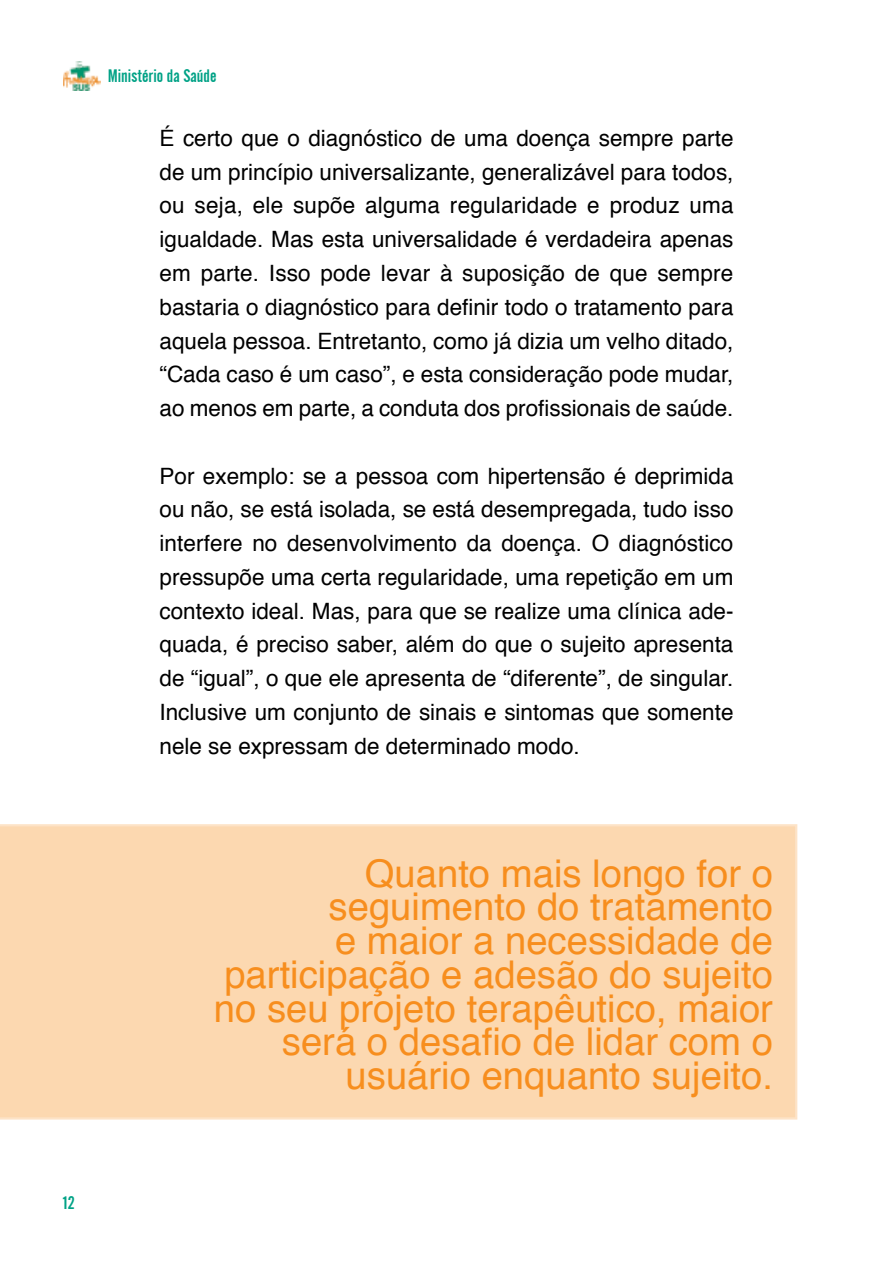
<style>
.page{position:relative;width:893px;height:1276px;background:#fff}
.page>*{position:absolute;margin:0;border:0;box-sizing:border-box;transform-origin:0 0}
.t1{font:38.25px/33.8px "Helvetica";color:#f78e1e;text-align:right}
.t2{font:22.5px/33.8px "Helvetica";color:#000;text-align:justify}
.t3{font:18px "Alternate Gothic No 2 BT";color:#00a286}
</style>
<div class="page">
<img style="left:63px;top:62px;width:37px;height:29px">
<div style="left:0;top:824px;width:797px;height:295px;background:#fcd8b0"></div>
<p class="t3" style="left:108px;top:66px;width:110px">Ministério da Saúde</p>
<p class="t2" style="left:160px;top:122px;width:576px">É certo que o diagnóstico de uma doença sempre parte de um princípio universalizante, generalizável para todos, ou seja, ele supõe alguma regularidade e produz uma igualdade. Mas esta universalidade é verdadeira apenas em parte. Isso pode levar à suposição de que sempre bastaria o diagnóstico para definir todo o tratamento para aquela pessoa. Entretanto, como já dizia um velho ditado, “Cada caso é um caso”, e esta consideração pode mudar, ao menos em parte, a conduta dos profissionais de saúde.</p>
<p class="t2" style="left:160px;top:459px;width:575px">Por exemplo: se a pessoa com hipertensão é deprimida ou não, se está isolada, se está desempregada, tudo isso interfere no desenvolvimento da doença. O diagnóstico pressupõe uma certa regularidade, uma repetição em um contexto ideal. Mas, para que se realize uma clínica ade&shy;quada, é preciso saber, além do que o sujeito apresenta de “igual”, o que ele apresenta de “diferente”, de singular.<br>I nclusive um conjunto de sinais e sintomas que somente nele se expressam de determinado modo.</p>
<p class="t3" style="left:63px;top:1193px;width:13px">12</p>
<h1 class="t1" style="left:214px;top:857px;width:561px">Quanto mais longo for o seguimento do tratamento<br>e maior a necessidade de participação e adesão do sujeito no seu projeto terapêutico, maior será o desafio de lidar com o usuário enquanto sujeito.</h1>
</div>
